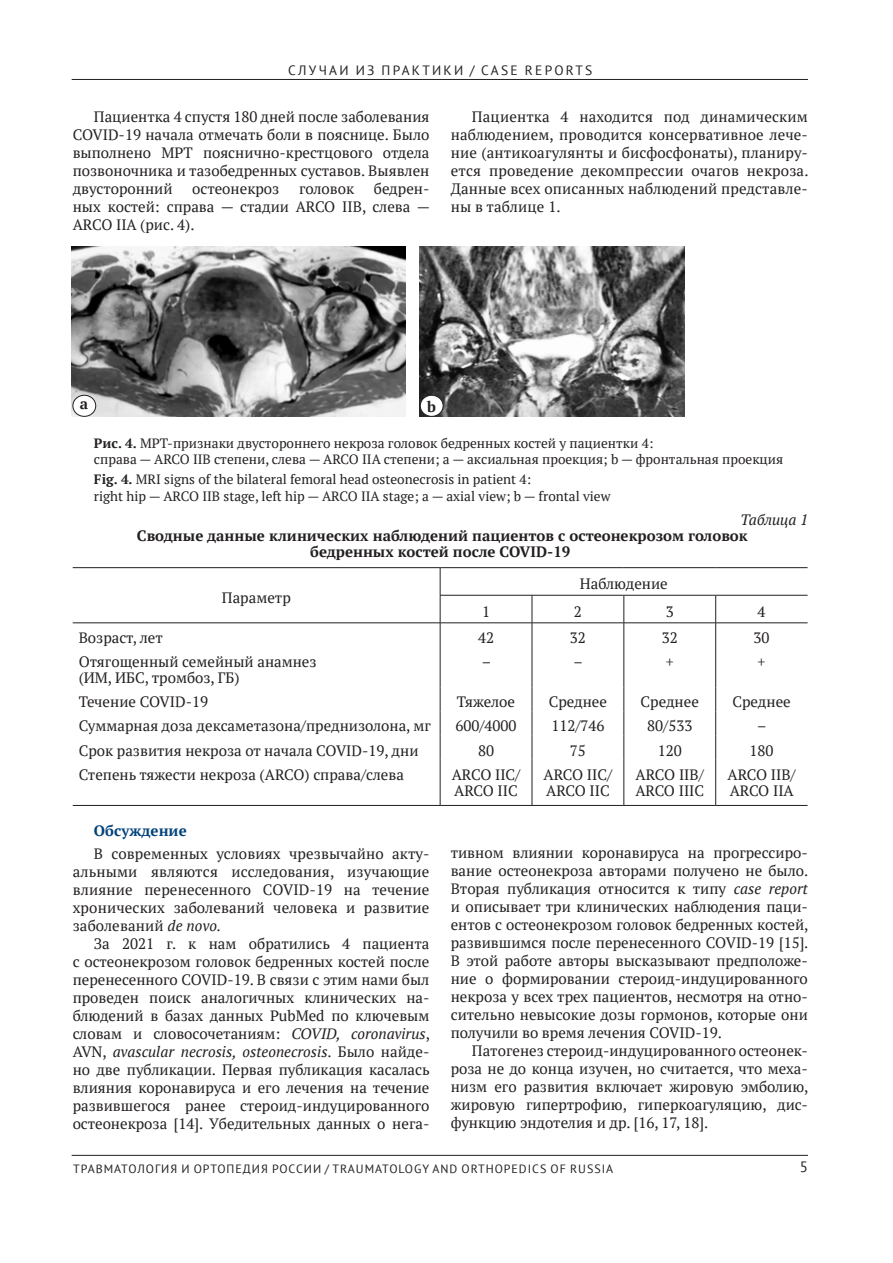
<style>
.page{position:relative;width:893px;height:1263px;background:#fff}
.page>*{position:absolute;margin:0;border:0;box-sizing:border-box;transform-origin:0 0}
.t1{font:15px/18px "PT Serif";color:#231f20}
.t2{font:700 15px/16.2px "PT Serif";color:#231f20;text-align:center}
.t3{font:700 15px "PT Serif";color:#00427a}
.t4{font:italic 15px "PT Serif";color:#231f20}
.t5{font:15px "PT Sans";color:#231f20}
.t6{font:13.5px/16.2px "PT Serif";color:#231f20}
.t7{font:13.5px "PT Sans";letter-spacing:.17em;color:#231f20}
.t8{font:12px "PT Sans";letter-spacing:.08em;color:#231f20}
.s1{font-weight:700}
.s2{font-style:italic}
</style>
<div class="page">
<hr style="left:72px;top:79px;width:736px;height:1px;background:#231f20">
<hr style="left:72px;top:1155px;width:736px;height:1px;background:#231f20">
<img style="left:72px;top:247px;width:333px;height:170px">
<img style="left:420px;top:247px;width:264px;height:170px">
<div style="left:73px;top:395px;width:23px;height:21px;background:#fff;border-radius:50%"></div>
<div style="left:72px;top:395px;width:24px;height:22px;border:1px solid #231f20;border-radius:50%"></div>
<div style="left:420px;top:395px;width:23px;height:21px;background:#fff;border-radius:50%"></div>
<div style="left:420px;top:395px;width:23px;height:22px;border:1px solid #231f20;border-radius:50%"></div>
<hr style="left:73px;top:567px;width:367px;height:1px;background:#231f20">
<hr style="left:440px;top:567px;width:92px;height:1px;background:#231f20">
<hr style="left:532px;top:567px;width:92px;height:1px;background:#231f20">
<hr style="left:624px;top:567px;width:92px;height:1px;background:#231f20">
<hr style="left:716px;top:567px;width:91px;height:1px;background:#231f20">
<hr style="left:440px;top:595px;width:92px;height:1px;background:#231f20">
<hr style="left:532px;top:595px;width:92px;height:1px;background:#231f20">
<hr style="left:624px;top:595px;width:92px;height:1px;background:#231f20">
<hr style="left:716px;top:595px;width:91px;height:1px;background:#231f20">
<hr style="left:73px;top:623px;width:367px;height:1px;background:#231f20">
<hr style="left:440px;top:623px;width:92px;height:1px;background:#231f20">
<svg style="left:440px;top:568px;width:1px;height:79px"></svg>
<hr style="left:532px;top:623px;width:92px;height:1px;background:#231f20">
<svg style="left:532px;top:595px;width:1px;height:52px"></svg>
<hr style="left:624px;top:623px;width:92px;height:1px;background:#231f20">
<svg style="left:624px;top:595px;width:1px;height:52px"></svg>
<hr style="left:716px;top:623px;width:91px;height:1px;background:#231f20">
<svg style="left:715px;top:595px;width:1px;height:52px"></svg>
<hr style="left:440px;top:647px;width:1px;height:40px;background:#231f20">
<hr style="left:532px;top:647px;width:1px;height:40px;background:#231f20">
<hr style="left:624px;top:647px;width:1px;height:40px;background:#231f20">
<hr style="left:715px;top:647px;width:1px;height:40px;background:#231f20">
<svg style="left:440px;top:687px;width:1px;height:73px"></svg>
<svg style="left:532px;top:687px;width:1px;height:73px"></svg>
<svg style="left:624px;top:687px;width:1px;height:73px"></svg>
<svg style="left:715px;top:687px;width:1px;height:73px"></svg>
<hr style="left:440px;top:760px;width:1px;height:45px;background:#231f20">
<hr style="left:532px;top:760px;width:1px;height:45px;background:#231f20">
<hr style="left:624px;top:760px;width:1px;height:45px;background:#231f20">
<hr style="left:715px;top:760px;width:1px;height:45px;background:#231f20">
<hr style="left:73px;top:805px;width:367px;height:1px;background:#231f20">
<hr style="left:440px;top:805px;width:92px;height:1px;background:#231f20">
<hr style="left:532px;top:805px;width:92px;height:1px;background:#231f20">
<hr style="left:624px;top:805px;width:92px;height:1px;background:#231f20">
<hr style="left:716px;top:805px;width:91px;height:1px;background:#231f20">
<p class="t7" style="left:288px;top:61px;width:304px">СЛУЧАИ ИЗ ПРАКТИКИ / CASE REPORTS</p>
<p class="t1" style="left:73px;top:108px;width:358px;text-align:justify;text-indent:21px">Пациентка 4 спустя 180 дней после заболевания COVID-19 начала отмечать боли в пояснице. Было выполнено МРТ пояснично-крестцового отдела позвоночника и тазобедренных суставов. Выявлен двусторонний</p>
<p class="t1" style="left:73px;top:180px;width:359px;text-align:justify;text-indent:301px">бедрен&shy;ных костей: справа — стадии ARCO IIВ, слева — ARCO IIA (рис. 4).</p>
<p class="t1" style="left:192px;top:180px;width:89px">остеонекроз</p>
<p class="t1" style="left:299px;top:180px;width:57px">головок</p>
<p class="t1" style="left:451px;top:108px;width:359px;text-align:justify;text-indent:21px">Пациентка 4 находится под динамическим наблюдением, проводится консервативное лече&shy;ние (антикоагулянты и бисфосфонаты), планиру&shy;ется проведение декомпрессии очагов некроза.<br>Данные всех описанных наблюдений представле&shy;ны в таблице 1.</p>
<p class="t2" style="left:80px;top:396px;width:10px">а</p>
<p class="t2" style="left:427px;top:399px;width:10px">b</p>
<p class="t6" style="left:94px;top:435px;width:691px"><span class="s1">Рис. 4.</span> МРТ-признаки двустороннего некроза головок бедренных костей у пациентки 4:<br>справа — ARCO IIВ степени, слева — ARCO IIA степени; a — аксиальная проекция; b — фронтальная проекция</p>
<p class="t6" style="left:94px;top:472px;width:518px"><span class="s1">Fig. 4.</span> MRI signs of the bilateral femoral head osteonecrosis in patient 4:<br>right hip — ARCO IIB stage, left hip — ARCO IIA stage; a — axial view; b — frontal view</p>
<p class="t4" style="left:740px;top:511px;width:69px">Таблица 1</p>
<p class="t2" style="left:137px;top:528px;width:612px">Сводные данные клинических наблюдений пациентов с остеонекрозом головок бедренных костей после COVID-19</p>
<p class="t1" style="left:222px;top:589px;width:70px">Параметр</p>
<p class="t1" style="left:580px;top:576px;width:89px">Наблюдение</p>
<p class="t1" style="left:482px;top:603px;width:9px">1</p>
<p class="t1" style="left:574px;top:603px;width:9px">2</p>
<p class="t1" style="left:666px;top:603px;width:9px">3</p>
<p class="t1" style="left:758px;top:603px;width:9px">4</p>
<p class="t1" style="left:79px;top:629px;width:86px">Возраст, лет</p>
<p class="t1" style="left:478px;top:629px;width:17px">42</p>
<p class="t1" style="left:570px;top:629px;width:17px">32</p>
<p class="t1" style="left:662px;top:629px;width:17px">32</p>
<p class="t1" style="left:754px;top:629px;width:17px">30</p>
<p class="t1" style="left:79px;top:654px;width:239px;line-height:16.5px">Отягощенный семейный анамнез (ИМ, ИБС, тромбоз, ГБ)</p>
<p class="t1" style="left:482px;top:653px;width:11px">–</p>
<p class="t1" style="left:573px;top:653px;width:11px">–</p>
<p class="t1" style="left:666px;top:653px;width:9px">+</p>
<p class="t1" style="left:758px;top:653px;width:9px">+</p>
<p class="t1" style="left:79px;top:694px;width:131px">Течение COVID-19</p>
<p class="t1" style="left:457px;top:694px;width:60px">Тяжелое</p>
<p class="t1" style="left:549px;top:694px;width:60px">Среднее</p>
<p class="t1" style="left:641px;top:694px;width:60px">Среднее</p>
<p class="t1" style="left:732px;top:694px;width:60px">Среднее</p>
<p class="t1" style="left:79px;top:718px;width:354px">Суммарная доза дексаметазона/преднизолона, мг</p>
<p class="t1" style="left:455px;top:718px;width:63px">600/4000</p>
<p class="t1" style="left:551px;top:718px;width:55px">112/746</p>
<p class="t1" style="left:647px;top:718px;width:47px">80/533</p>
<p class="t1" style="left:757px;top:718px;width:11px">–</p>
<p class="t1" style="left:79px;top:742px;width:341px">Срок развития некроза от начала COVID-19, дни</p>
<p class="t1" style="left:478px;top:742px;width:17px">80</p>
<p class="t1" style="left:570px;top:742px;width:17px">75</p>
<p class="t1" style="left:658px;top:742px;width:25px">120</p>
<p class="t1" style="left:750px;top:742px;width:25px">180</p>
<p class="t1" style="left:79px;top:766px;width:327px">Степень тяжести некроза (ARCO) справа/слева</p>
<p class="t1" style="left:452px;top:767px;width:70px;line-height:16.5px">ARCO IIC/<br>ARCO IIC</p>
<p class="t1" style="left:543px;top:767px;width:70px;line-height:16.5px">ARCO IIC/<br>ARCO IIC</p>
<p class="t1" style="left:635px;top:767px;width:70px;line-height:16.5px">ARCO IIB/<br>ARCO IIIC</p>
<p class="t1" style="left:727px;top:767px;width:70px;line-height:16.5px">ARCO IIВ/<br>ARCO IIA</p>
<p class="t3" style="left:94px;top:823px;width:94px">Обсуждение</p>
<p class="t1" style="left:73px;top:845px;width:358px;text-align:justify;text-indent:21px">В современных условиях чрезвычайно акту&shy;альными являются исследования, изучающие влияние перенесенного COVID-19 на течение хронических заболеваний человека и развитие заболеваний <span class="s2">de novo.</span></p>
<p class="t1" style="left:73px;top:935px;width:359px;text-align:justify;text-indent:21px">За 2021 г. к нам обратились 4 пациента с остеонекрозом головок бедренных костей после перенесенного COVID-19. В связи с этим нами был проведен поиск аналогичных клинических на&shy;блюдений в базах данных PubMed по ключевым словам и словосочетаниям: <span class="s2">COVID, coronavirus</span>, AVN, <span class="s2">avascular necrosis, osteonecrosis</span>. Было найде&shy;но две публикации. Первая публикация касалась влияния коронавируса и его лечения на течение развившегося ранее стероид-индуцированного остеонекроза [14]. Убедительных данных о нега-</p>
<p class="t1" style="left:451px;top:844px;width:359px;text-align:justify">тивном влиянии коронавируса на прогрессиро&shy;вание остеонекроза авторами получено не было.<br>Вторая публикация относится к типу <span class="s2">case report </span>и описывает три клинических наблюдения паци&shy;ентов с остеонекрозом головок бедренных костей, развившимся после перенесенного COVID-19 [15].<br>В этой работе авторы высказывают предположе&shy;ние о формировании стероид-индуцированного некроза у всех трех пациентов, несмотря на отно&shy;сительно невысокие дозы гормонов, которые они получили во время лечения COVID-19.</p>
<p class="t1" style="left:451px;top:1042px;width:359px;text-indent:21px">Патогенез стероид-индуцированного остеонек&shy;роза не до конца изучен, но считается, что меха&shy;низм его развития включает жировую эмболию, жировую гипертрофию, гиперкоагуляцию, дис&shy;функцию эндотелия и др. [16, 17, 18].</p>
<p class="t8" style="left:73px;top:1161px;width:311px">ТРАВМАТОЛОГИЯ И ОРТОПЕДИЯ РОССИИ / TRAUMATO</p>
<p class="t8" style="left:398px;top:1161px;width:72px">LOGY AND ORT</p>
<p class="t8" style="left:486px;top:1161px;width:18px">HOPE</p>
<p class="t8" style="left:519px;top:1161px;width:95px">DICS OF RUSSIA</p>
<p class="t5" style="left:800px;top:1157px;width:10px">5</p>
</div>
